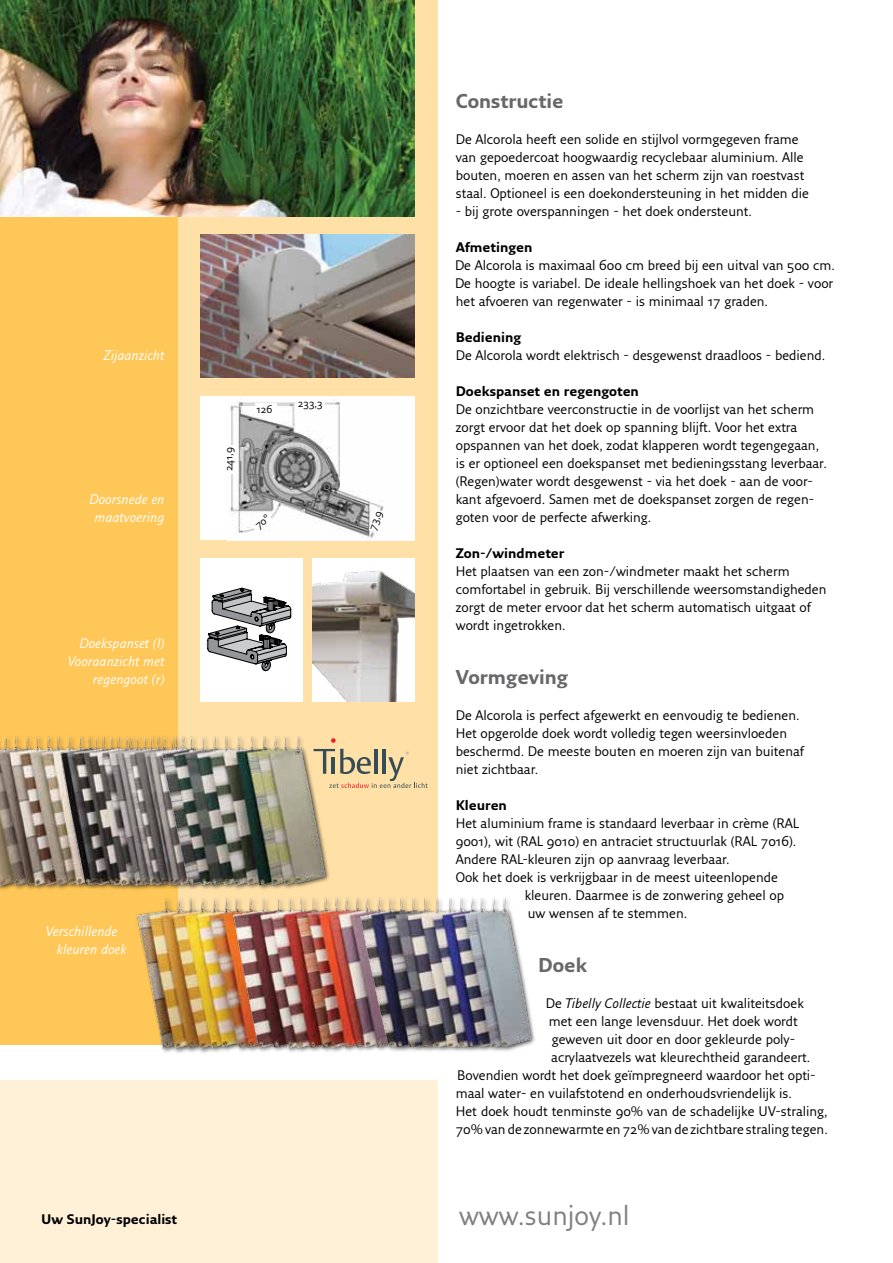
<style>
.page{position:relative;width:893px;height:1263px;background:#fff}
.page>*{position:absolute;margin:0;border:0;box-sizing:border-box;transform-origin:0 0}
.t1{font:27px "Fresco Sans";color:#808081}
.t2{font:700 19.5px "Fresco Sans";color:#68686a}
.t3{font:13.5px/18px "Fresco Sans";color:#000}
.t4{font:italic 13.5px/18px "Fresco Sans";color:#fff;text-align:center}
.t5{font:700 13.5px "Fresco Sans";color:#000}
.t6{font:10.5px "Fresco Sans";color:#000}
.s1{font-style:italic}
</style>
<div class="page">
<div style="left:177px;top:0;width:261px;height:1044px;background:#ffe1a8"></div>
<div style="left:0;top:1080px;width:438px;height:183px;background:#fff1d8"></div>
<div style="left:0;top:0;width:177px;height:1044px;background:#ffc758"></div>
<div style="left:200px;top:397px;width:215px;height:143px;background:#fff"></div>
<img style="left:230px;top:401px;width:154px;height:139px">
<img style="left:200px;top:234px;width:215px;height:143px">
<img style="left:0;top:0;width:415px;height:216px">
<svg style="left:333px;top:738px;width:3px;height:5px"></svg>
<svg style="left:333px;top:749px;width:95px;height:39px"></svg>
<img style="left:0;top:736px;width:58px;height:152px">
<img style="left:58px;top:736px;width:97px;height:154px">
<img style="left:155px;top:734px;width:178px;height:157px">
<div style="left:200px;top:558px;width:103px;height:144px;background:#fff"></div>
<img style="left:206px;top:634px;width:61px;height:38px">
<svg style="left:208px;top:588px;width:83px;height:83px"></svg>
<img style="left:312px;top:558px;width:103px;height:144px">
<div style="left:136px;top:896px;width:400px;height:159px;background:#000;opacity:.75"></div>
<img style="left:132px;top:897px;width:161px;height:154px">
<img style="left:229px;top:896px;width:188px;height:154px">
<img style="left:358px;top:897px;width:173px;height:149px">
<div style="left:222px;top:445px;width:16px;height:29px;background:#fff"></div>
<div style="left:255px;top:404px;width:22px;height:9px;background:#fff"></div>
<div style="left:296px;top:400px;width:29px;height:14px;background:#fff"></div>
<svg style="left:369px;top:509px;width:15px;height:25px"></svg>
<svg style="left:250px;top:511px;width:24px;height:23px"></svg>
<p class="t4" style="left:103px;top:346px;width:63px">Zijaanzicht</p>
<p class="t4" style="left:89px;top:490px;width:77px">Doorsnede en maatvoering</p>
<p class="t4" style="left:68px;top:634px;width:98px;text-align:right">Doekspanset (l)<br>Vooraanzicht met regengoot (r)</p>
<p class="t6" style="left:222px;top:471px;width:26px;rotate:-90deg">241,9</p>
<p class="t6" style="left:256px;top:403px;width:17px">126</p>
<p class="t6" style="left:298px;top:397px;width:27px">233,3</p>
<p class="t6" style="left:366px;top:527px;width:21px;rotate:-70deg">73,9</p>
<p class="t4" style="left:57px;top:922px;width:71px;text-align:left;text-indent:-11px">Verschillende kleuren doek</p>
<p class="t5" style="left:41px;top:1211px;width:138px">Uw SunJoy-specialist</p>
<h2 class="t2" style="left:456px;top:89px;width:109px">Constructie</h2>
<p class="t3" style="left:456px;top:130px;width:355px">De Alcorola heeft een solide en stijlvol vormgegeven frame van gepoedercoat hoogwaardig recyclebaar aluminium. Alle bouten, moeren en assen van het scherm zijn van roestvast staal. Optioneel is een doekondersteuning in het midden die</p>
<p class="t3" style="left:456px;top:202px;width:298px">- bij grote overspanningen - het doek ondersteunt.</p>
<p class="t5" style="left:456px;top:239px;width:78px">Afmetingen</p>
<p class="t3" style="left:455px;top:256px;width:382px">De Alcorola is maximaal 600 cm breed bij een uitval van 500 cm.<br>De hoogte is variabel. De ideale hellingshoek van het doek - voor</p>
<p class="t3" style="left:456px;top:292px;width:314px">het afvoeren van regenwater - is minimaal 17 graden.</p>
<p class="t5" style="left:456px;top:329px;width:67px">Bediening</p>
<p class="t3" style="left:456px;top:346px;width:371px">De Alcorola wordt elektrisch - desgewenst draadloos - bediend.</p>
<p class="t5" style="left:456px;top:383px;width:185px">Doekspanset en regengoten</p>
<p class="t3" style="left:456px;top:400px;width:373px">De onzichtbare veerconstructie in de voorlijst van het scherm zorgt ervoor dat het doek op spanning blijft. Voor het extra opspannen van het doek, zodat klapperen wordt tegengegaan, is er optioneel een doekspanset met bedieningsstang leverbaar. (Regen)water wordt desgewenst - via het doek - aan de voor&shy;kant afgevoerd. Samen met de doekspanset zorgen de regen&shy;goten voor de perfecte afwerking.</p>
<p class="t5" style="left:456px;top:545px;width:110px">Zon-/windmeter</p>
<p class="t3" style="left:456px;top:562px;width:372px">Het plaatsen van een zon-/windmeter maakt het scherm comfortabel in gebruik. Bij verschillende weersomstandigheden zorgt de meter ervoor dat het scherm automatisch uitgaat of wordt ingetrokken.</p>
<h2 class="t2" style="left:456px;top:665px;width:114px">Vormgeving</h2>
<p class="t3" style="left:456px;top:706px;width:350px">De Alcorola is perfect afgewerkt en eenvoudig te bedienen.<br>Het opgerolde doek wordt volledig tegen weersinvloeden beschermd. De meeste bouten en moeren zijn van buitenaf niet zichtbaar.</p>
<p class="t5" style="left:456px;top:797px;width:53px">Kleuren</p>
<p class="t3" style="left:456px;top:814px;width:345px">Het aluminium frame is standaard leverbaar in crème (RAL</p>
<p class="t3" style="left:456px;top:832px;width:342px">9001), wit (RAL 9010) en antraciet structuurlak (RAL 7016).</p>
<p class="t3" style="left:456px;top:850px;width:275px">Andere RAL-kleuren zijn op aanvraag leverbaar.</p>
<p class="t3" style="left:456px;top:868px;width:324px">Ook het doek is verkrijgbaar in de meest uiteenlopende</p>
<p class="t3" style="left:525px;top:886px;width:261px">kleuren. Daarmee is de zonwering geheel op</p>
<p class="t3" style="left:528px;top:904px;width:161px">uw wensen af te stemmen.</p>
<h2 class="t2" style="left:538px;top:953px;width:51px">Doek</h2>
<p class="t3" style="left:546px;top:994px;width:259px">De <span class="s1">Tibelly Collectie</span> bestaat uit kwaliteitsdoek</p>
<p class="t3" style="left:549px;top:1012px;width:251px">met een lange levensduur. Het doek wordt</p>
<p class="t3" style="left:552px;top:1030px;width:245px">geweven uit door en door gekleurde poly-</p>
<p class="t3" style="left:551px;top:1048px;width:260px">acrylaatvezels wat kleurechtheid garandeert.</p>
<p class="t3" style="left:457px;top:1066px;width:360px">Bovendien wordt het doek geïmpregneerd waardoor het opti-</p>
<p class="t3" style="left:456px;top:1084px;width:338px">maal water- en vuilafstotend en onderhoudsvriendelijk is.</p>
<p class="t3" style="left:456px;top:1102px;width:373px">Het doek houdt tenminste 90% van de schadelijke UV-straling,</p>
<p class="t3" style="left:456px;top:1120px;width:374px">70% van de zonnewarmte en 72% van de zichtbare straling tegen.</p>
<h1 class="t1" style="left:459px;top:1198px;width:172px">www.sunjoy.nl</h1>
</div>
